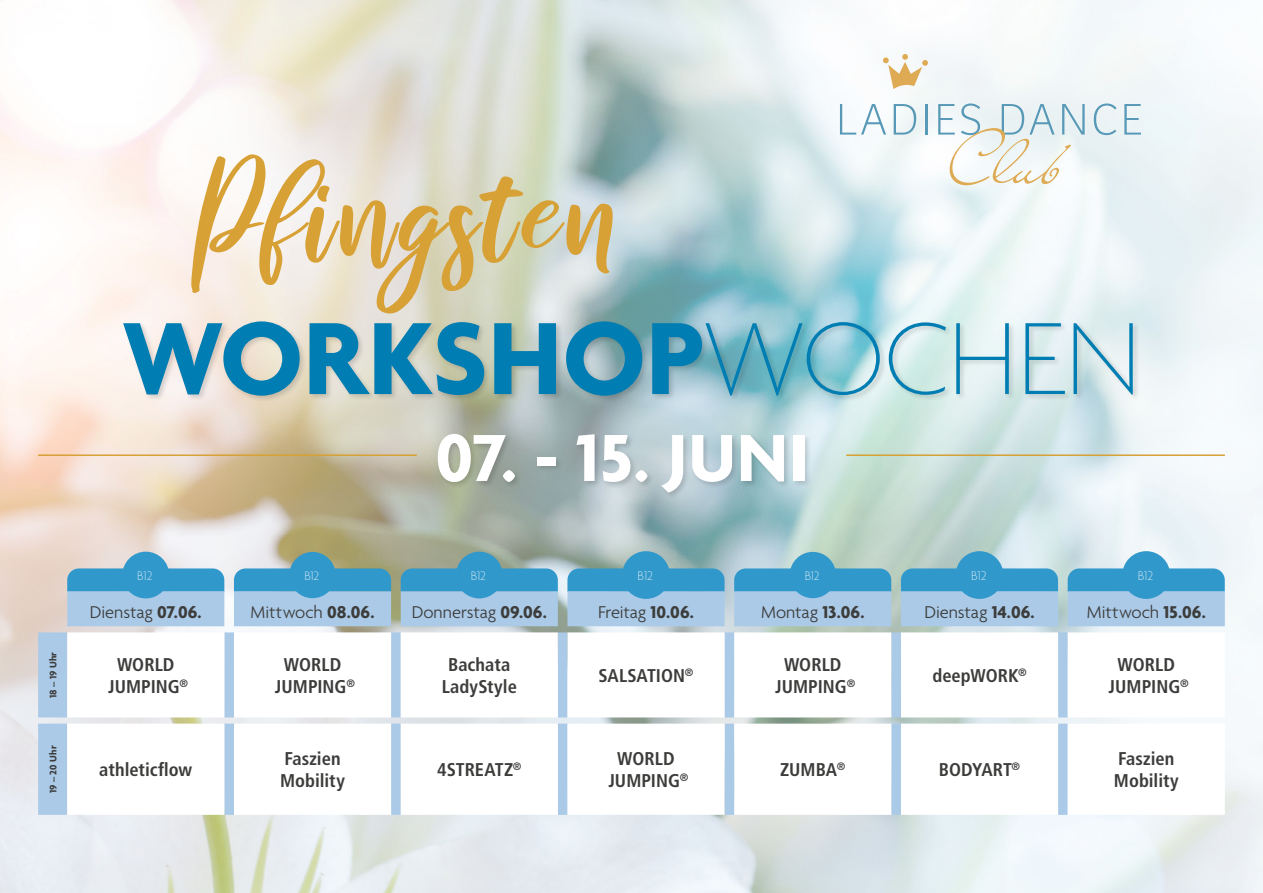
<style>
.page{position:relative;width:1263px;height:893px;background:#fff}
.page>*{position:absolute;margin:0;border:0;box-sizing:border-box;transform-origin:0 0}
.t1{font:135px "raustila";letter-spacing:.05em;color:#d7a135}
.t2{font:700 111px "Agenda";letter-spacing:.005em;color:#007db2}
.t3{font:700 72px "Agenda";letter-spacing:.01em;color:#fff}
.t4{font:700 condensed 18.45px/22.2px "Frutiger LT Std";color:#3c3c3b;text-align:center}
.t5{font:300 18.45px "Agenda";color:#3c3c3b}
.t6{font:100 13.5px "Agenda";letter-spacing:-.01em;color:#fff}
.t7{font:100 13.2px "Agenda";letter-spacing:-.005em;color:#fff}
.t8{font:700 10.2px "Agenda";letter-spacing:.025em;color:#3c3c3b}
.s1{font-weight:100}
.s2{font-weight:700}
</style>
<div class="page">
<img style="left:0;top:0;width:1263px;height:893px">
<div style="left:122px;top:320px;width:1018px;height:83px;background:#000;opacity:.15"></div>
<div style="left:436px;top:433px;width:376px;height:67px;background:#000;opacity:.15"></div>
<div style="left:832px;top:46px;width:316px;height:147px;background:#fff;opacity:.4"></div>
<svg style="left:840px;top:104px;width:46px;height:31px"></svg>
<svg style="left:894px;top:104px;width:22px;height:31px"></svg>
<hr style="left:925px;top:104px;width:3px;height:31px;background:#5799b7">
<svg style="left:1094px;top:103px;width:22px;height:32px"></svg>
<svg style="left:1124px;top:104px;width:17px;height:31px"></svg>
<svg style="left:938px;top:103px;width:147px;height:82px"></svg>
<svg style="left:883px;top:54px;width:45px;height:35px"></svg>
<svg style="left:67px;top:568px;width:157px;height:23px;background:#399bcc"></svg>
<div style="left:234px;top:568px;width:157px;height:23px;background:#3198cc"></div>
<svg style="left:401px;top:568px;width:157px;height:23px;background:#3699ca"></svg>
<svg style="left:567px;top:568px;width:157px;height:23px;background:#3699cb"></svg>
<div style="left:901px;top:568px;width:157px;height:23px;background:#3198cc"></div>
<svg style="left:1068px;top:568px;width:157px;height:23px;background:#389bcd"></svg>
<svg style="left:734px;top:568px;width:157px;height:23px;background:#379acc"></svg>
<svg style="left:38px;top:591px;width:1187px;height:224px;background:#b1cce2"></svg>
<svg style="left:67px;top:632px;width:1158px;height:183px"></svg>
<div style="left:122px;top:552px;width:47px;height:46px;background:#3198cc;border-radius:50%"></div>
<div style="left:289px;top:552px;width:47px;height:46px;background:#3198cc;border-radius:50%"></div>
<div style="left:456px;top:552px;width:47px;height:46px;background:#3198cc;border-radius:50%"></div>
<div style="left:622px;top:551px;width:48px;height:48px;background:#3198cc;border-radius:50%"></div>
<div style="left:956px;top:551px;width:47px;height:48px;background:#3198cc;border-radius:50%"></div>
<div style="left:1122px;top:551px;width:48px;height:48px;background:#3198cc;border-radius:50%"></div>
<div style="left:790px;top:552px;width:46px;height:46px;background:#3198cc;border-radius:50%"></div>
<hr style="left:38px;top:454px;width:379px;height:2px;background:#d7a135">
<hr style="left:846px;top:454px;width:379px;height:2px;background:#d7a135">
<h1 class="t1" style="left:194px;top:140px;width:430px">Pfingsten</h1>
<h2 class="t2" style="left:122px;top:299px;width:1020px">WORKSHOP<span class="s1">WOCHEN</span></h2>
<h3 class="t3" style="left:435px;top:419px;width:375px">07. - 15. JUNI</h3>
<p class="t7" style="left:137px;top:568px;width:17px">B12</p>
<p class="t7" style="left:304px;top:568px;width:17px">B12</p>
<p class="t7" style="left:471px;top:568px;width:17px">B12</p>
<p class="t6" style="left:638px;top:568px;width:17px">B12</p>
<p class="t7" style="left:805px;top:568px;width:17px">B12</p>
<p class="t6" style="left:971px;top:568px;width:17px">B12</p>
<p class="t6" style="left:1138px;top:568px;width:17px">B12</p>
<p class="t5" style="left:90px;top:602px;width:113px">Dienstag <span class="s2">07.06.</span></p>
<p class="t5" style="left:250px;top:602px;width:126px">Mittwoch <span class="s2">08.06.</span></p>
<p class="t5" style="left:412px;top:602px;width:137px">Donnerstag <span class="s2">09.06.</span></p>
<p class="t5" style="left:598px;top:602px;width:97px">Freitag <span class="s2">10.06.</span></p>
<p class="t5" style="left:761px;top:602px;width:105px">Montag <span class="s2">13.06.</span></p>
<p class="t5" style="left:924px;top:602px;width:112px">Dienstag <span class="s2">14.06.</span></p>
<p class="t5" style="left:1087px;top:602px;width:120px">Mittwoch <span class="s2">15.06.</span></p>
<p class="t8" style="left:48px;top:698px;width:48px;rotate:-90deg">18 – 19 Uhr</p>
<p class="t4" style="left:108px;top:653px;width:82px">WORLD<br>JUMPING<sup>®</sup></p>
<p class="t4" style="left:275px;top:653px;width:82px">WORLD<br>JUMPING<sup>®</sup></p>
<p class="t4" style="left:442px;top:653px;width:77px">Bachata<br>LadyStyle</p>
<p class="t4" style="left:598px;top:664px;width:97px">SALSATION<sup>®</sup></p>
<p class="t4" style="left:775px;top:653px;width:82px">WORLD<br>JUMPING<sup>®</sup></p>
<p class="t4" style="left:932px;top:664px;width:96px">deepWORK<sup>®</sup></p>
<p class="t4" style="left:1108px;top:653px;width:82px">WORLD<br>JUMPING<sup>®</sup></p>
<p class="t8" style="left:48px;top:793px;width:49px;rotate:-90deg">19 – 20 Uhr</p>
<p class="t4" style="left:99px;top:759px;width:94px">athleticflow</p>
<p class="t4" style="left:280px;top:748px;width:66px;text-align:left">Faszien<br>Mobility</p>
<p class="t4" style="left:437px;top:759px;width:86px">4STREATZ<sup>®</sup></p>
<p class="t4" style="left:608px;top:748px;width:82px">WORLD<br>JUMPING<sup>®</sup></p>
<p class="t4" style="left:780px;top:759px;width:67px">ZUMBA<sup>®</sup></p>
<p class="t4" style="left:939px;top:759px;width:83px">BODYART<sup>®</sup></p>
<p class="t4" style="left:1114px;top:748px;width:66px;text-align:left">Faszien<br>Mobility</p>
</div>
